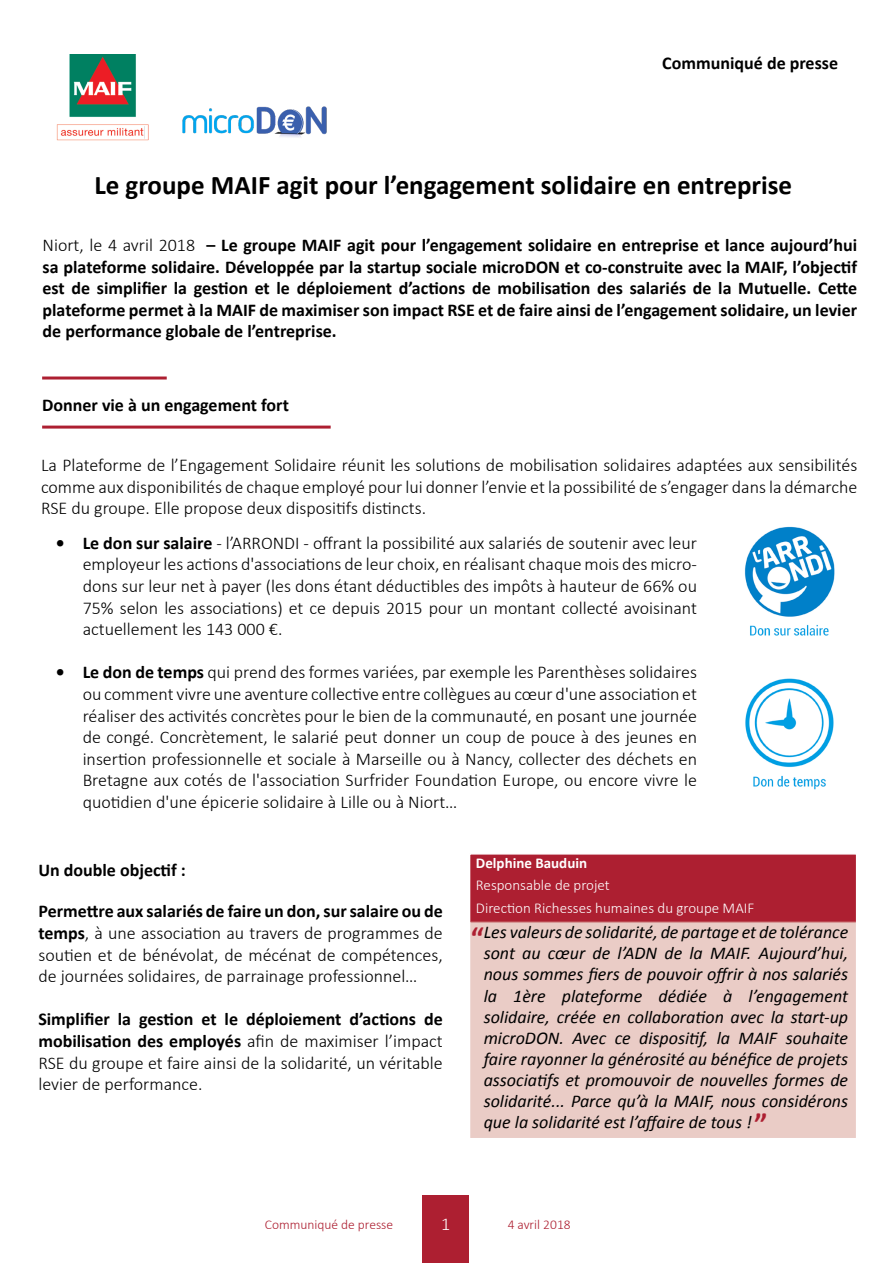
<style>
.page{position:relative;width:893px;height:1263px;background:#fff}
.page>*{position:absolute;margin:0;border:0;box-sizing:border-box;transform-origin:0 0}
.t1{font:700 30px "Calibri";color:#ad1f31}
.t2{font:700 27px "Calibri";color:#000}
.t3{font:300 18px/21.6px "Calibri";color:#000;text-align:justify}
.t4{font:700 18px/21.6px "Calibri";color:#000;text-align:justify}
.t5{font:italic 18px/21px "Calibri";color:#000;text-align:justify}
.t6{font:300 18px "Calibri";color:#fff}
.t7{font:300 15px/22.5px "Calibri";color:#fff}
.t8{font:700 15px "Calibri";color:#fff}
.t9{font:300 13.5px "Calibri";color:#ad1f31}
.s1{font-weight:300}
.s2{font-weight:700}
</style>
<div class="page">
<div style="left:422px;top:1195px;width:47px;height:68px;background:#ad1f31"></div>
<img style="left:56px;top:54px;width:93px;height:87px">
<hr style="left:42px;top:376px;width:125px;height:3px;background:#ad1f31">
<hr style="left:42px;top:426px;width:289px;height:3px;background:#ad1f31">
<div style="left:469px;top:853px;width:388px;height:71px;background:#ad1f31;border:2px solid #fff"></div>
<div style="left:470px;top:921px;width:386px;height:217px;background:#eaccc6;border:2px solid #d8a095"></div>
<img style="left:182px;top:106px;width:144px;height:32px">
<img style="left:744px;top:526px;width:91px;height:110px">
<img style="left:745px;top:678px;width:89px;height:112px">
<p class="t4" style="left:662px;top:52px;width:177px">Communiqué de presse</p>
<h2 class="t2" style="left:94px;top:168px;width:699px">Le groupe MAIF agit pour l’engagement solidaire en entreprise</h2>
<p class="t4" style="left:43px;top:234px;width:816px"><span class="s1">Niort, le 4 avril 2018</span> – Le groupe MAIF agit pour l’engagement solidaire en entreprise et lance aujourd’hui sa plateforme solidaire. Développée par la startup sociale microDON et co-construite avec la MAIF, l’objectif est de simplifier la gestion et le déploiement d’actions de mobilisation des salariés de la Mutuelle. Cette plateforme permet à la MAIF de maximiser son impact RSE et de faire ainsi de l’engagement solidaire, un levier de performance globale de l’entreprise.</p>
<p class="t4" style="left:42px;top:394px;width:248px">Donner vie à un engagement fort</p>
<p class="t3" style="left:41px;top:454px;width:818px">La Plateforme de l’Engagement Solidaire réunit les solutions de mobilisation solidaires adaptées aux sensibilités comme aux disponibilités de chaque employé pour lui donner l’envie et la possibilité de s’engager dans la démarche RSE du groupe. Elle propose deux dispositifs distincts.</p>
<p class="t3" style="left:83px;top:531px;width:616px;text-indent:-27px"><span class="s2">• Le don sur salaire</span> - l’ARRONDI - offrant la possibilité aux salariés de soutenir avec leur employeur les actions d'associations de leur choix, en réalisant chaque mois des micro&shy;dons sur leur net à payer (les dons étant déductibles des impôts à hauteur de 66% ou 75% selon les associations) et ce depuis 2015 pour un montant collecté avoisinant actuellement les 143 000 €.</p>
<p class="t3" style="left:83px;top:661px;width:616px;text-indent:-27px"><span class="s2">• Le don de temps</span> qui prend des formes variées, par exemple les Parenthèses solidaires ou comment vivre une aventure collective entre collègues au cœur d'une association et réaliser des activités concrètes pour le bien de la communauté, en posant une journée de congé. Concrètement, le salarié peut donner un coup de pouce à des jeunes en insertion professionnelle et sociale à Marseille ou à Nancy, collecter des déchets en Bretagne aux cotés de l'association Surfrider Foundation Europe, ou encore vivre le quotidien d'une épicerie solidaire à Lille ou à Niort…</p>
<p class="t4" style="left:38px;top:859px;width:149px">Un double objectif :</p>
<p class="t3" style="left:38px;top:900px;width:406px"><span class="s2">Permettre aux salariés de faire un don, sur salaire ou de temps</span>, à une association au travers de programmes de soutien et de bénévolat, de mécénat de compétences, de journées solidaires, de parrainage professionnel…</p>
<p class="t3" style="left:38px;top:1008px;width:406px"><span class="s2">Simplifier la gestion et le déploiement d’actions de mobilisation des employés</span> afin de maximiser l’impact RSE du groupe et faire ainsi de la solidarité, un véritable levier de performance.</p>
<p class="t8" style="left:476px;top:853px;width:113px">Delphine Bauduin</p>
<p class="t7" style="left:476px;top:873px;width:280px">Responsable de projet<br>Direction Richesses humaines du groupe MAIF</p>
<h1 class="t1" style="left:471px;top:918px;width:15px">“</h1>
<p class="t5" style="left:484px;top:921px;width:366px">Les valeurs de solidarité, de partage et de tolérance sont au cœur de l’ADN de la MAIF. Aujourd’hui, nous sommes fiers de pouvoir offrir à nos salariés la 1ère plateforme dédiée à l’engagement solidaire, créée en collaboration avec la start-up microDON. Avec ce dispositif, la MAIF souhaite faire rayonner la générosité au bénéfice de projets associatifs et promouvoir de nouvelles formes de solidarité... Parce qu’à la MAIF, nous considérons que la solidarité est l’affaire de tous !</p>
<h1 class="t1" style="left:754px;top:1105px;width:15px">”</h1>
<p class="t9" style="left:265px;top:1216px;width:130px">Communiqué de presse</p>
<p class="t6" style="left:441px;top:1213px;width:11px">1</p>
<p class="t9" style="left:508px;top:1216px;width:64px">4 avril 2018</p>
</div>
